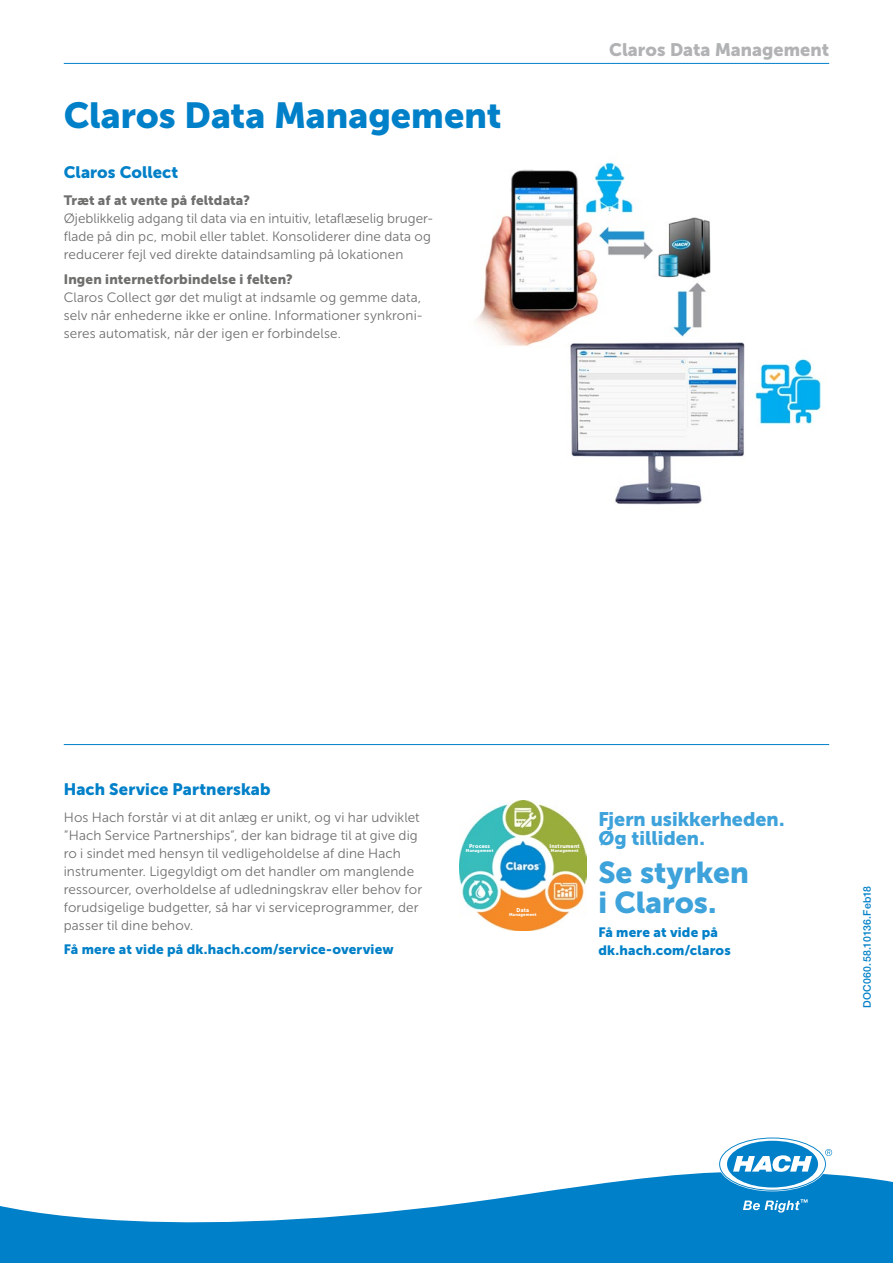
<style>
.page{position:relative;width:893px;height:1263px;background:#fff}
.page>*{position:absolute;margin:0;border:0;box-sizing:border-box;transform-origin:0 0}
.t1{font:36px "Museo Sans Cyrl 900";color:#0080c8}
.t2{font:30px/30px "Museo Sans Cyrl 900";letter-spacing:-.005em;color:#3ea2db}
.t3{font:19.5px/19.5px "Museo Sans Cyrl 900";letter-spacing:.005em;color:#3ea2db}
.t4{font:18px "Museo Sans Cyrl 900";letter-spacing:.005em;color:#b1b2b3}
.t5{font:16.5px "Museo Sans Cyrl 900";letter-spacing:.005em;color:#0080c8}
.t6{font:13.5px/18px "Museo Sans Cyrl 300";letter-spacing:.01em;color:#6f6f6e}
.t7{font:13.5px/18px "Museo Sans Cyrl 900";letter-spacing:.01em;color:#0080c8}
.t8{font:13.5px "Museo Sans Cyrl 900";letter-spacing:.01em;color:#6f6f6e}
.t9{font:500 10.5px "Helvetica Neue LTW1 G";letter-spacing:.02em;color:#0080c8}
.t10{font:5.4px "Museo Sans Cyrl 900";letter-spacing:.025em;color:#fff}
.t11{font:4.2px "Museo Sans Cyrl 900";letter-spacing:.025em;color:#fff}
</style>
<div class="page">
<hr style="left:64px;top:63px;width:765px;height:1px;background:#0080c8">
<img style="left:475px;top:162px;width:346px;height:343px">
<hr style="left:64px;top:744px;width:765px;height:1px;background:#0080c8">
<img style="left:460px;top:801px;width:126px;height:129px">
<svg style="left:0;top:1172px;width:893px;height:91px;fill:#0080c8"></svg>
<svg style="left:720px;top:1138px;width:112px;height:52px"></svg>
<svg style="left:743px;top:1199px;width:64px;height:13px"></svg>
<h1 class="t1" style="left:64px;top:95px;width:439px">Claros Data Management</h1>
<p class="t5" style="left:64px;top:163px;width:116px">Claros Collect</p>
<p class="t8" style="left:64px;top:193px;width:188px">Træt af at vente på feltdata?</p>
<p class="t6" style="left:64px;top:210px;width:371px">Øjeblikkelig adgang til data via en intuitiv, letaflæselig bruger&shy;flade på din pc, mobil eller tablet. Konsoliderer dine data og reducerer fejl ved direkte dataindsamling på lokationen</p>
<p class="t8" style="left:64px;top:271px;width:231px">Ingen internetforbindelse i felten?</p>
<p class="t6" style="left:64px;top:288px;width:360px;text-align:justify">Claros Collect gør det muligt at indsamle og gemme data, selv når enhederne ikke er online. Informationer synkroni&shy;seres automatisk, når der igen er forbindelse.</p>
<h3 class="t4" style="left:609px;top:39px;width:221px">Claros Data Management</h3>
<p class="t5" style="left:64px;top:780px;width:208px">Hach Service Partnerskab</p>
<p class="t6" style="left:64px;top:808px;width:360px">Hos Hach forstår vi at dit anlæg er unikt, og vi har udviklet ”Hach Service Partnerships”, der kan bidrage til at give dig ro i sindet med hensyn til vedligeholdelse af dine Hach instrumenter. Ligegyldigt om det handler om manglende ressourcer, overholdelse af udledningskrav eller behov for forudsigelige budgetter, så har vi serviceprogrammer, der passer til dine behov.</p>
<p class="t7" style="left:64px;top:940px;width:331px">Få mere at vide på dk.hach.com/service-overview</p>
<p class="t10" style="left:469px;top:843px;width:22px">Process</p>
<p class="t11" style="left:466px;top:848px;width:29px">Management</p>
<p class="t10" style="left:549px;top:843px;width:32px">Instrument</p>
<p class="t11" style="left:551px;top:848px;width:29px">Management</p>
<p class="t10" style="left:517px;top:907px;width:14px">Data</p>
<p class="t11" style="left:509px;top:912px;width:29px">Management</p>
<h3 class="t3" style="left:598px;top:809px;width:188px">Fjern usikkerheden.<br>Øg tilliden.</h3>
<h2 class="t2" style="left:598px;top:858px;width:152px">Se styrken i Claros.</h2>
<p class="t7" style="left:598px;top:923px;width:134px">Få mere at vide på dk.hach.com/claros</p>
<p class="t9" style="left:861px;top:1008px;width:124px;rotate:-90deg">DOC060.58.10136.Feb18</p>
</div>
